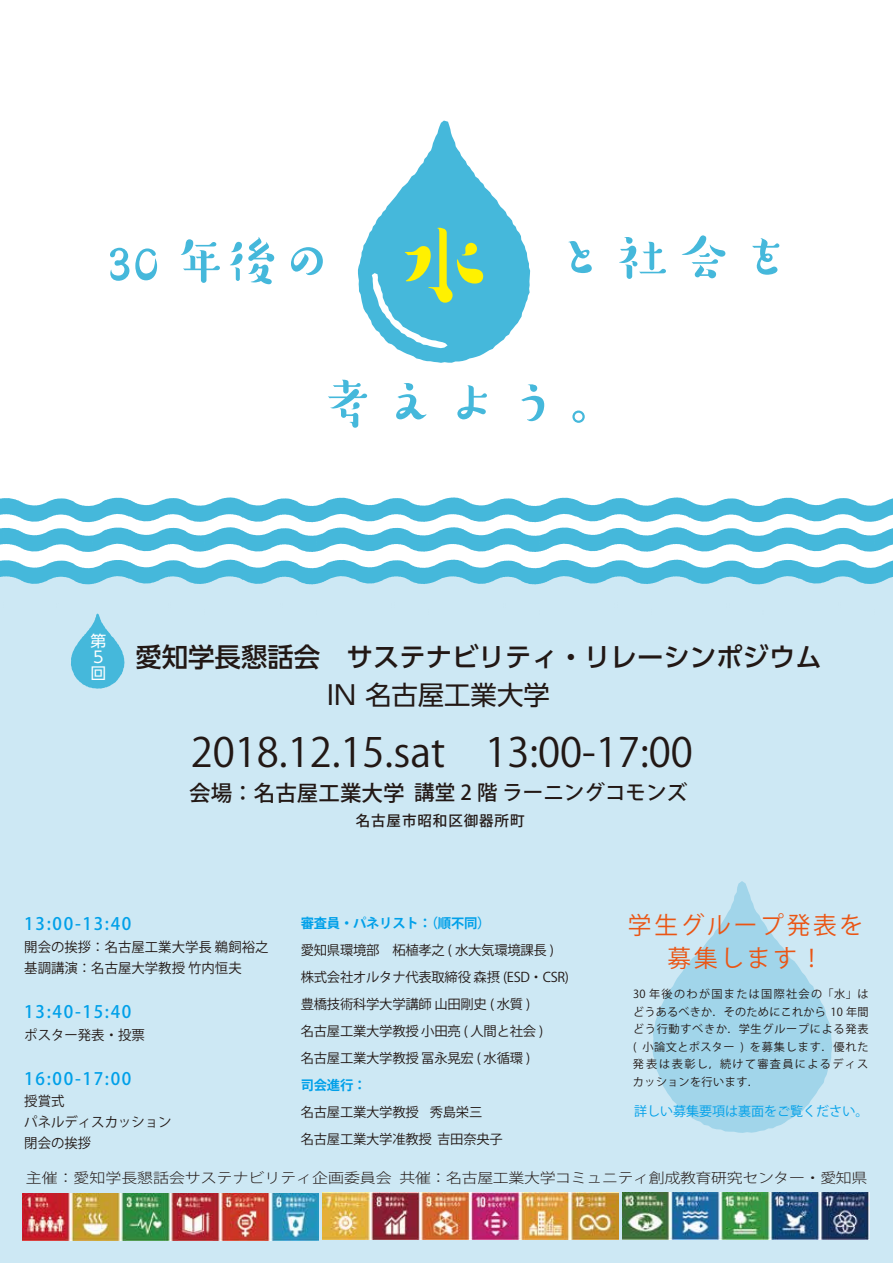
<style>
.page{position:relative;width:893px;height:1263px;background:#fff}
.page>*{position:absolute;margin:0;border:0;box-sizing:border-box;transform-origin:0 0}
.t1{font:500 53.55px "Suzumushi Std";letter-spacing:.16em;color:#45b8db}
.t2{font:40.05px "Koz Go Pr 6 N";color:#221815}
.t3{font:500 26.4px "UD Shin Go Pr 6";color:#221815}
.t4{font:26.4px "UD Shin Go Pr 6";color:#221815}
.t5{font:24px/32.5px "Koz Go Pr 6 N";letter-spacing:.12em;color:#ea5514;text-align:center}
.t6{font:500 20.55px "Koz Go Pr 6 N";color:#221815}
.t7{font:500 17.1px "Koz Go Pr 6 N";letter-spacing:.1em;color:#00a0e9}
.t8{font:15.9px/15.9px "UD Shin Go Pr 6";color:#fff}
.t9{font:500 14.55px "Koz Go Pr 6 N";letter-spacing:.06em;color:#221815}
.t10{font:300 13.95px "Koz Go Pr 6 N";letter-spacing:-.02em;color:#221815;scale:1.14 1}
.t11{font:13.5px/21px "Koz Go Pr 6 N";color:#221815}
.t12{font:13.35px/27px "Koz Go Pr 6 N";letter-spacing:-.02em;color:#221815}
.t13{font:700 13.35px "Koz Go Pr 6 N";letter-spacing:-.02em;color:#00a0e9}
.t14{font:13.2px "Koz Go Pr 6 N";color:#00a0e9}
.t15{font:11.1px/17.5px "Koz Go Pr 6 N";letter-spacing:.075em;color:#221815;text-align:justify}
.s1{font-size:98.4px;color:#fff100}
.s2{font-size:21.6px}
</style>
<div class="page">
<div style="left:0;top:584px;width:893px;height:679px;background:#cde8f4"></div>
<img style="left:23px;top:1193px;width:295px;height:47px">
<img style="left:323px;top:1192px;width:296px;height:48px">
<img style="left:623px;top:1193px;width:246px;height:47px">
<svg style="left:358px;top:121px;width:172px;height:242px"></svg>
<svg style="left:0;top:497px;width:893px;height:25px"></svg>
<svg style="left:0;top:527px;width:893px;height:57px;fill:#45b8db"></svg>
<svg style="left:653px;top:881px;width:179px;height:252px;background:#b0dbed"></svg>
<div style="left:3px;top:603px;width:882px;height:86px;background:#cde8f4"></div>
<h1 class="t1" style="left:106px;top:225px;width:688px">30年後の <span class="s1">水</span> と社会を</h1>
<h1 class="t1" style="left:320px;top:368px;width:304px">考えよう。</h1>
<p class="t8" style="left:91px;top:633px;width:17px">第<br>５回</p>
<h3 class="t3" style="left:135px;top:636px;width:688px">愛知学長懇話会　サステナビリティ・リレーシンポジウム</h3>
<h3 class="t4" style="left:327px;top:674px;width:224px">IN 名古屋工業大学</h3>
<h2 class="t2" style="left:191px;top:729px;width:504px">2018.12.15.sat　13:00-17:00</h2>
<h3 class="t6" style="left:189px;top:781px;width:500px"><span class="s2">会場：名古屋工業大学</span> 講堂 2 階 ラーニングコモンズ</h3>
<p class="t9" style="left:356px;top:813px;width:170px">名古屋市昭和区御器所町</p>
<p class="t7" style="left:24px;top:914px;width:109px">13:00-13:40</p>
<p class="t11" style="left:24px;top:937px;width:246px">開会の挨拶：名古屋工業大学長 鵜飼裕之基調講演：名古屋大学教授 竹内恒夫</p>
<p class="t7" style="left:24px;top:1002px;width:109px">13:40-15:40</p>
<p class="t11" style="left:24px;top:1024px;width:122px">ポスター発表・投票</p>
<p class="t7" style="left:24px;top:1069px;width:109px">16:00-17:00</p>
<p class="t11" style="left:24px;top:1091px;width:149px">授賞式<br>パネルディスカッション閉会の挨拶</p>
<p class="t13" style="left:301px;top:915px;width:191px">審査員・パネリスト：（順不同）</p>
<p class="t12" style="left:301px;top:936px;width:270px">愛知県環境部　柘植孝之 ( 水大気環境課長 )株式会社オルタナ代表取締役 森摂 (ESD・CSR)豊橋技術科学大学講師 山田剛史 ( 水質 )<br>名古屋工業大学教授 小田亮 ( 人間と社会 )<br>名古屋工業大学教授 冨永晃宏 ( 水循環 )</p>
<p class="t13" style="left:301px;top:1077px;width:67px">司会進行：</p>
<p class="t12" style="left:301px;top:1099px;width:203px">名古屋工業大学教授 秀島栄三<br>名古屋工業大学准教授 吉田奈央子</p>
<h3 class="t5" style="left:628px;top:910px;width:237px">学生グループ発表を募集します！</h3>
<p class="t15" style="left:633px;top:986px;width:237px">30 年後のわが国または国際社会の「水」はどうあるべきか．そのためにこれから 10 年間どう行動すべきか．学生グループによる発表( 小論文とポスター ) を募集します．優れた発表は表彰し，続けて審査員によるディスカッションを行います．</p>
<p class="t14" style="left:634px;top:1103px;width:236px">詳しい募集要項は裏面をご覧ください。</p>
<p class="t10" style="left:26px;top:1170px;width:740px">主催：愛知学長懇話会サステナビリティ企画委員会 共催：名古屋工業大学コミュニティ創成教育研究センター・愛知県</p>
</div>
